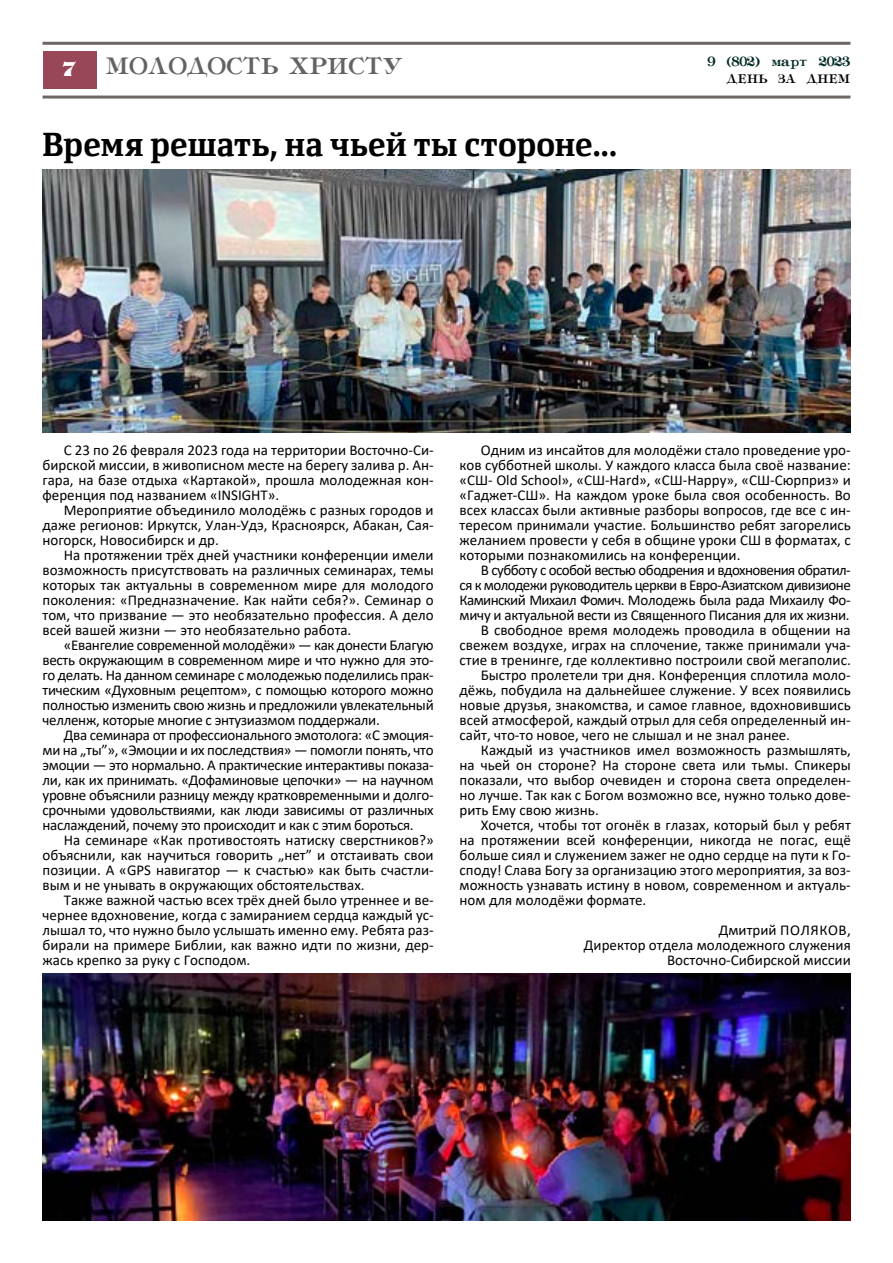
<style>
.page{position:relative;width:893px;height:1263px;background:#fff}
.page>*{position:absolute;margin:0;border:0;box-sizing:border-box;transform-origin:0 0}
.t1{font:700 33px "Yefimov Serif W03";letter-spacing:.005em;color:#000;scale:.92 1}
.t2{font:28.5px "Tiffany";color:#636363}
.t3{font:16.5px "Tiffany";color:#002a25}
.t4{font:15px/15px "Calibri";color:#000;text-align:justify}
.t5{font:15px "Calibri";letter-spacing:-.04em;color:#000}
.t6{font:15px "Calibri";letter-spacing:-.02em;color:#000}
.t7{font:15px "Tiffany";color:#000}
.s1{font-family:"Tiff";font-weight:800;font-size:24px;color:#fff}
</style>
<div class="page">
<hr style="left:43px;top:42px;width:807px;height:3px;background:#6e6564">
<hr style="left:43px;top:96px;width:807px;height:3px;background:#6e6564">
<div style="left:43px;top:51px;width:53px;height:38px;background:#984759"></div>
<img style="left:43px;top:170px;width:807px;height:262px">
<img style="left:43px;top:973px;width:807px;height:247px">
<h2 class="t2" style="left:63px;top:52px;width:342px"><span class="s1">7</span> молодость христу</h2>
<h1 class="t1" style="left:43px;top:123px;width:626px">Время решать, на чьей ты стороне...</h1>
<p class="t3" style="left:708px;top:53px;width:144px">9 (802) март 2023</p>
<p class="t7" style="left:727px;top:71px;width:125px">ДЕНЬ ЗА ДНЕМ</p>
<p class="t4" style="left:43px;top:442px;width:393px;text-indent:21px">С 23 по 26 февраля 2023 года на территории Восточно-Си&shy;бирской миссии, в живописном месте на берегу залива р. Ан&shy;гара, на базе отдыха «Картакой», прошла молодежная кон&shy;ференция под названием «INSIGHT».</p>
<p class="t4" style="left:43px;top:502px;width:393px;text-indent:21px">Мероприятие объединило молодёжь с разных городов и даже регионов: Иркутск, Улан-Удэ, Красноярск, Абакан, Сая&shy;ногорск, Новосибирск и др.</p>
<p class="t4" style="left:43px;top:547px;width:393px;text-indent:21px">На протяжении трёх дней участники конференции имели возможность присутствовать на различных семинарах, темы которых так актуальны в современном мире для молодого поколения: «Предназначение. Как найти себя?». Семинар о том, что призвание — это необязательно профессия. А дело всей вашей жизни — это необязательно работа.</p>
<p class="t4" style="left:43px;top:637px;width:393px;text-indent:21px">«Евангелие современной молодёжи» — как донести Благую весть окружающим в современном мире и что нужно для это&shy;го делать. На данном семинаре с молодежью поделились прак&shy;тическим «Духовным рецептом», с помощью которого можно полностью изменить свою жизнь и предложили увлекательный челленж, которые многие с энтузиазмом поддержали.</p>
<p class="t4" style="left:43px;top:727px;width:393px;text-indent:21px">Два семинара от профессионального эмотолога: «С эмоция&shy;ми на „ты”», «Эмоции и их последствия» — помогли понять, что эмоции — это нормально. А практические интерактивы показа&shy;ли, как их принимать. «Дофаминовые цепочки» — на научном уровне объяснили разницу между кратковременными и долго&shy;срочными удовольствиями, как люди зависимы от различных наслаждений, почему это происходит и как с этим бороться.</p>
<p class="t4" style="left:43px;top:832px;width:393px;text-indent:21px">На семинаре «Как противостоять натиску сверстников?» объяснили, как научиться говорить „нет” и отстаивать свои позиции. А «GPS навигатор — к счастью» как быть счастли&shy;вым и не унывать в окружающих обстоятельствах.</p>
<p class="t4" style="left:43px;top:892px;width:393px;text-indent:21px">Также важной частью всех трёх дней было утреннее и ве&shy;чернее вдохновение, когда с замиранием сердца каждый ус&shy;лышал то, что нужно было услышать именно ему. Ребята раз&shy;бирали на примере Библии, как важно идти по жизни, дер&shy;жась крепко за руку с Господом.</p>
<p class="t4" style="left:460px;top:442px;width:393px;text-indent:21px">Одним из инсайтов для молодёжи стало проведение уро&shy;ков субботней школы. У каждого класса была своё название: «СШ- Old School», «СШ-Hard», «СШ-Happy», «СШ-Сюрприз» и «Гаджет-СШ». На каждом уроке была своя особенность. Во всех классах были активные разборы вопросов, где все с ин&shy;тересом принимали участие. Большинство ребят загорелись желанием провести у себя в общине уроки СШ в форматах, с которыми познакомились на конференции.</p>
<p class="t5" style="left:481px;top:559px;width:371px">В субботу с особой вестью ободрения и вдохновения обратил-</p>
<p class="t5" style="left:460px;top:574px;width:393px">ся к молодежи руководитель церкви в Евро-Азиатском дивизионе</p>
<p class="t6" style="left:460px;top:589px;width:393px">Каминский Михаил Фомич. Молодежь была рада Михаилу Фо-</p>
<p class="t6" style="left:460px;top:604px;width:392px">мичу и актуальной вести из Священного Писания для их жизни.</p>
<p class="t4" style="left:481px;top:622px;width:371px">В свободное время молодежь проводила в общении на</p>
<p class="t4" style="left:460px;top:637px;width:393px">свежем воздухе, играх на сплочение, также принимали уча-</p>
<p class="t4" style="left:460px;top:652px;width:393px">стие в тренинге, где коллективно построили свой мегаполис.</p>
<p class="t4" style="left:481px;top:667px;width:371px">Быстро пролетели три дня. Конференция сплотила моло-</p>
<p class="t4" style="left:460px;top:682px;width:393px">дёжь, побудила на дальнейшее служение. У всех появились</p>
<p class="t4" style="left:460px;top:697px;width:393px">новые друзья, знакомства, и самое главное, вдохновившись</p>
<p class="t4" style="left:460px;top:712px;width:393px">всей атмосферой, каждый отрыл для себя определенный ин-</p>
<p class="t4" style="left:460px;top:727px;width:332px">сайт, что-то новое, чего не слышал и не знал ранее.</p>
<p class="t4" style="left:481px;top:742px;width:371px">Каждый из участников имел возможность размышлять,</p>
<p class="t4" style="left:460px;top:757px;width:393px">на чьей он стороне? На стороне света или тьмы. Спикеры</p>
<p class="t4" style="left:460px;top:772px;width:393px">показали, что выбор очевиден и сторона света определен-</p>
<p class="t4" style="left:460px;top:787px;width:393px">но лучше. Так как с Богом возможно все, нужно только дове-</p>
<p class="t4" style="left:460px;top:802px;width:141px">рить Ему свою жизнь.</p>
<p class="t4" style="left:481px;top:817px;width:371px">Хочется, чтобы тот огонёк в глазах, который был у ребят</p>
<p class="t4" style="left:460px;top:832px;width:393px">на протяжении всей конференции, никогда не погас, ещё</p>
<p class="t4" style="left:460px;top:847px;width:393px">больше сиял и служением зажег не одно сердце на пути к Го-</p>
<p class="t4" style="left:460px;top:862px;width:393px">споду! Слава Богу за организацию этого мероприятия, за воз-</p>
<p class="t4" style="left:460px;top:877px;width:393px">можность узнавать истину в новом, современном и актуаль-</p>
<p class="t4" style="left:460px;top:892px;width:188px">ном для молодёжи формате.</p>
<p class="t4" style="left:719px;top:922px;width:111px">Дмитрий Пол яков</p>
<p class="t4" style="left:584px;top:922px;width:268px;text-align:right">,<br>Директор отдела молодежного служения<br>Восточно-Сибирской миссии</p>
</div>
